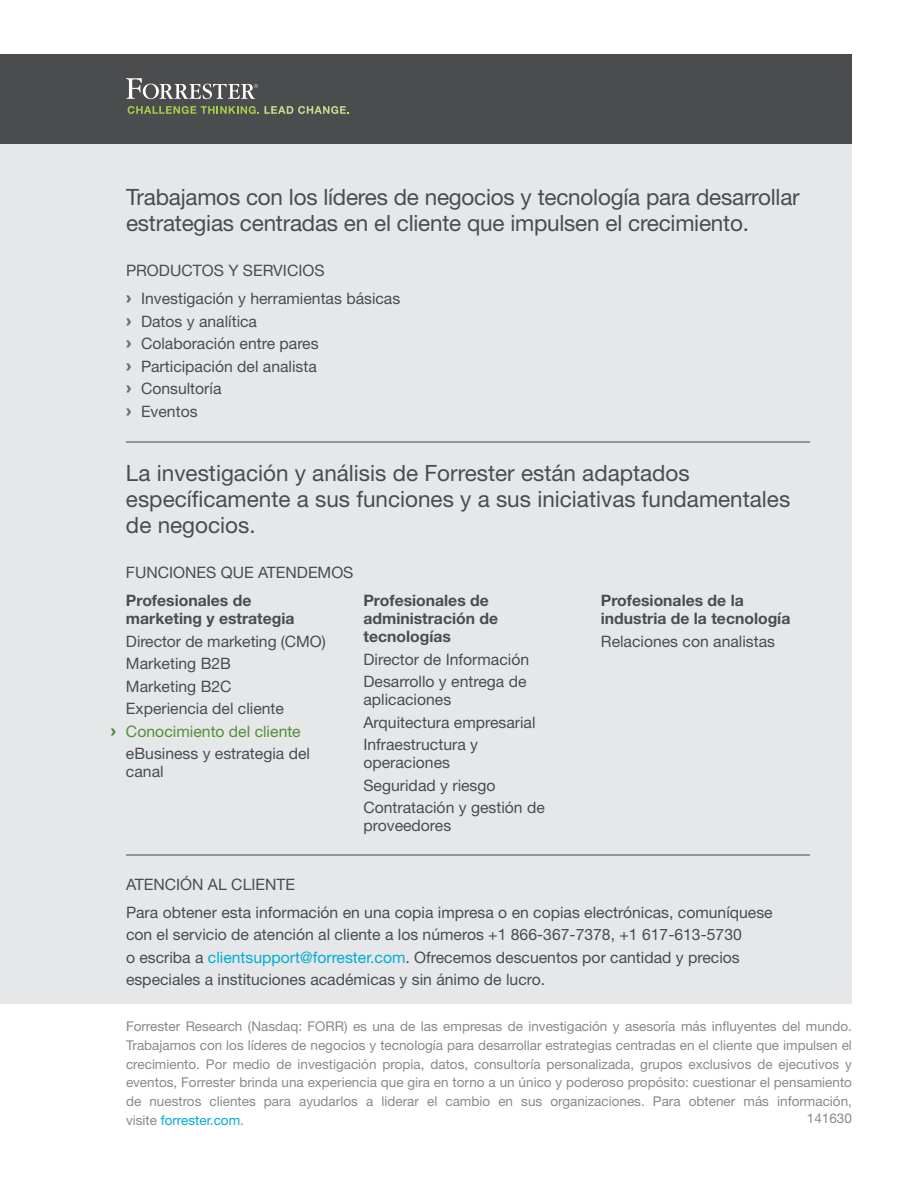
<style>
.page{position:relative;width:918px;height:1188px;background:#fff}
.page>*{position:absolute;margin:0;border:0;box-sizing:border-box;transform-origin:0 0}
.t1{font:22.5px/26.2px "Helvetica Neue LT Std";letter-spacing:-.01em;color:#4b4c4d}
.t2{font:15.75px/22.5px "Helvetica Neue LT Std";color:#4b4c4d}
.t3{font:700 15.75px/18px "Helvetica Neue LT Std";color:#4b4c4d}
.t4{font:15.75px "Helvetica Neue LT Std";color:#548e3a}
.t5{font:13.5px/18.8px "Helvetica Neue LT Std";color:#87898c;text-align:justify}
.s1{font-family:"Arial";font-weight:900;color:#6c6d70}
.s2{font-family:"Arial";font-weight:900}
.s3{color:#00add7}
</style>
<div class="page">
<div style="left:0;top:54px;width:852px;height:112px;background:#4b4c4d"></div>
<div style="left:0;top:144px;width:852px;height:860px;background:#e6e7e9"></div>
<hr style="left:126px;top:441px;width:684px;height:2px;background:#939598">
<hr style="left:126px;top:855px;width:684px;height:1px;background:#939598">
<svg style="left:128px;top:106px;width:131px;height:8px"></svg>
<svg style="left:265px;top:106px;width:84px;height:8px"></svg>
<svg style="left:126px;top:78px;width:132px;height:21px"></svg>
<h1 class="t1" style="left:126px;top:184px;width:675px">Trabajamos con los líderes de negocios y tecnología para desarrollar estrategias centradas en el cliente que impulsen el crecimiento.</h1>
<p class="t2" style="left:126px;top:256px;width:276px;line-height:28.2px">PRODUCTOS Y SERVICIOS<br><span class="s1">›</span> Investigación y herramientas básicas</p>
<p class="t2" style="left:126px;top:310px;width:194px"><span class="s1">›</span> Datos y analítica<br><span class="s1">›</span> Colaboración entre pares <span class="s1">›</span> Participación del analista <span class="s1">›</span> Consultoría<br><span class="s1">›</span> Eventos</p>
<h1 class="t1" style="left:126px;top:459px;width:666px">La investigación y análisis de Forrester están adaptados específicamente a sus funciones y a sus iniciativas fundamentales de negocios.</h1>
<p class="t2" style="left:126px;top:561px;width:229px">FUNCIONES QUE ATENDEMOS</p>
<p class="t3" style="left:126px;top:592px;width:170px">Profesionales de marketing y estrategia</p>
<p class="t2" style="left:126px;top:630px;width:201px">Director de marketing (CMO)</p>
<p class="t2" style="left:126px;top:652px;width:107px">Marketing B2B</p>
<p class="t2" style="left:126px;top:675px;width:107px">Marketing B2C</p>
<p class="t2" style="left:126px;top:697px;width:160px">Experiencia del cliente</p>
<p class="t4" style="left:111px;top:722px;width:191px"><span class="s2">›</span> Conocimiento del cliente</p>
<p class="t2" style="left:126px;top:742px;width:186px">eBusiness y estrategia del</p>
<p class="t2" style="left:126px;top:760px;width:39px">canal</p>
<p class="t3" style="left:363px;top:592px;width:136px">Profesionales de administración de tecnologías</p>
<p class="t2" style="left:363px;top:648px;width:167px">Director de Información<br>Desarrollo y entrega de</p>
<p class="t2" style="left:363px;top:688px;width:174px">aplicaciones<br>Arquitectura empresarial<br>Infraestructura y</p>
<p class="t2" style="left:363px;top:751px;width:183px">operaciones<br>Seguridad y riesgo<br>Contratación y gestión de</p>
<p class="t2" style="left:363px;top:814px;width:89px">proveedores</p>
<p class="t3" style="left:601px;top:592px;width:191px">Profesionales de la industria de la tecnología</p>
<p class="t2" style="left:601px;top:630px;width:176px">Relaciones con analistas</p>
<p class="t2" style="left:126px;top:870px;width:648px;line-height:28.2px">ATENCIÓN AL CLIENTE<br>Para obtener esta información en una copia impresa o en copias electrónicas, comuníquese</p>
<p class="t2" style="left:126px;top:923px;width:617px">con el servicio de atención al cliente a los números +1 866-367-7378, +1 617-613-5730 o escriba a <span class="s3">clientsupport@forrester.com</span>. Ofrecemos descuentos por cantidad y precios especiales a instituciones académicas y sin ánimo de lucro.</p>
<p class="t5" style="left:126px;top:1017px;width:728px">Forrester Research (Nasdaq: FORR) es una de las empresas de investigación y asesoría más influyentes del mundo.<br>Trabajamos con los líderes de negocios y tecnología para desarrollar estrategias centradas en el cliente que impulsen el crecimiento. Por medio de investigación propia, datos, consultoría personalizada, grupos exclusivos de ejecutivos y eventos, Forrester brinda una experiencia que gira en torno a un único y poderoso propósito: cuestionar el pensamiento de nuestros clientes para ayudarlos a liderar el cambio en sus organizaciones. Para obtener más información, visite <span class="s3">forrester.com</span>.</p>
<p class="t5" style="left:807px;top:1109px;width:47px">141630</p>
</div>
